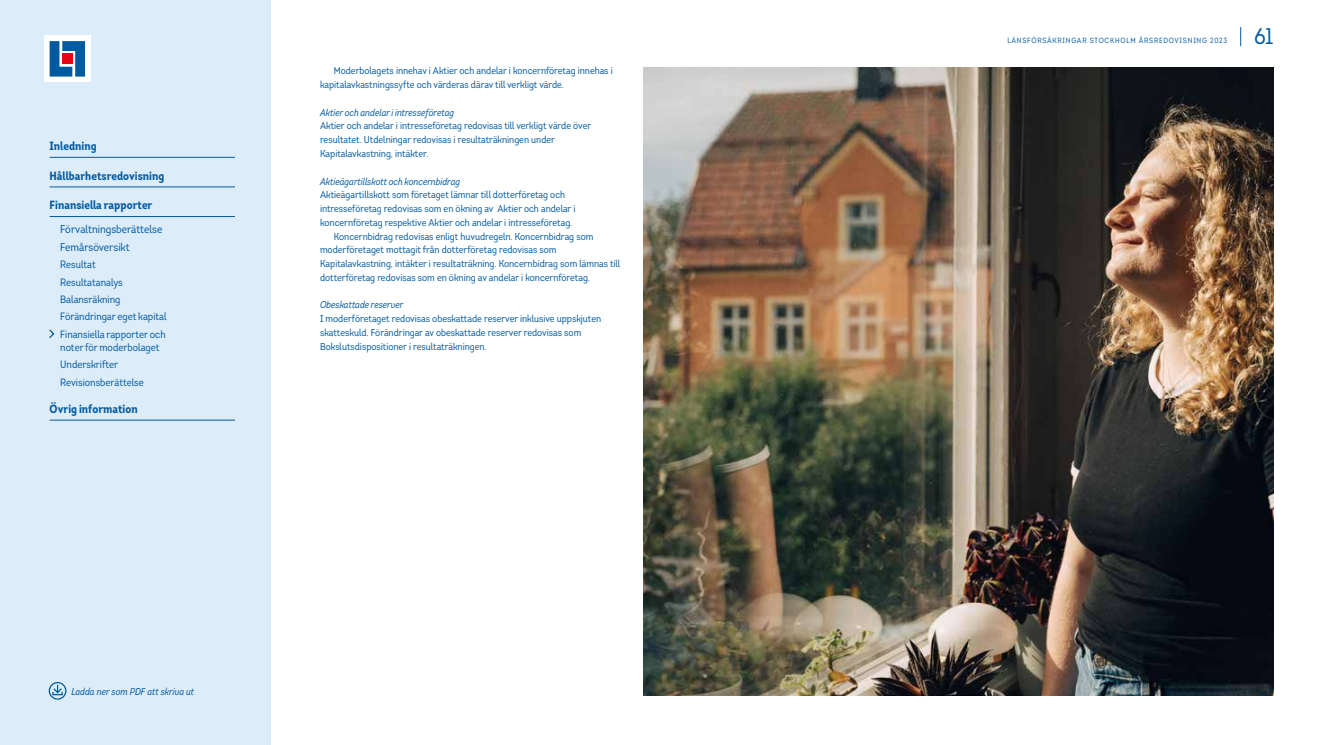
<style>
.page{position:relative;width:1323px;height:745px;background:#fff}
.page>*{position:absolute;margin:0;border:0;box-sizing:border-box;transform-origin:0 0}
.t1{font:22.5px "Intro Cond";color:#005aa0}
.t2{font:700 11.88px "Intro Cond";letter-spacing:.005em;color:#005aa0}
.t3{font:11.25px/17.8px "Intro Cond";color:#005aa0}
.t4{font:10.62px/17.4px "Intro Cond";color:#005aa0}
.t5{font:10px/13.8px "Intro Cond";color:#005aa0}
.t6{font:italic 10px "Intro Cond";color:#005aa0}
.t7{font:7.5px "Intro Cond";letter-spacing:.1em;color:#005aa0}
</style>
<div class="page">
<img style="left:644px;top:67px;width:629px;height:627px">
<svg style="left:1240px;top:27px;width:1px;height:19px"></svg>
<div style="left:0;top:0;width:270px;height:744px;background:#ddecf9"></div>
<div style="left:49px;top:681px;width:17px;height:18px;border:1px solid #005aa0;border-radius:50%"></div>
<svg style="left:52px;top:684px;width:11px;height:6px"></svg>
<div style="left:52px;top:690px;width:11px;height:4px;border:1px solid #005aa0"></div>
<div style="left:44px;top:35px;width:47px;height:47px;background:#fff"></div>
<svg style="left:50px;top:41px;width:35px;height:35px"></svg>
<div style="left:62px;top:54px;width:10px;height:10px;background:#e30613"></div>
<hr style="left:50px;top:157px;width:185px;height:1px;background:#005aa0">
<hr style="left:50px;top:186px;width:185px;height:1px;background:#005aa0">
<hr style="left:50px;top:419px;width:185px;height:1px;background:#005aa0">
<hr style="left:50px;top:216px;width:185px;height:1px;background:#005aa0">
<svg style="left:49px;top:329px;width:6px;height:9px"></svg>
<p class="t2" style="left:50px;top:138px;width:49px">Inledning</p>
<p class="t2" style="left:50px;top:168px;width:116px">Hållbarhetsredovisning</p>
<p class="t2" style="left:50px;top:197px;width:104px">Finansiella rapporter</p>
<p class="t3" style="left:60px;top:220px;width:104px">Förvaltningsberättelse<br>Femårsöversikt</p>
<p class="t4" style="left:60px;top:255px;width:108px">Resultat<br>Resultatanalys<br>Balansräkning<br>Förändringar eget kapital<br>Finansiella rapporter och</p>
<p class="t4" style="left:60px;top:338px;width:101px">noter för moderbolaget<br>Underskrifter<br>Revisionsberättelse</p>
<p class="t2" style="left:50px;top:401px;width:90px">Övrig information</p>
<p class="t2" style="left:50px;top:227px;width:90px">Övrig information</p>
<p class="t6" style="left:71px;top:685px;width:124px">Ladda ner som PDF att skriva ut</p>
<p class="t5" style="left:320px;top:64px;width:294px;text-indent:14px">Moderbolagets innehav i Aktier och andelar i koncernföretag innehas i kapitalavkastningssyfte och värderas därav till verkligt värde.</p>
<p class="t6" style="left:320px;top:106px;width:136px">Aktier och andelar i intresseföretag</p>
<p class="t5" style="left:320px;top:119px;width:273px">Aktier och andelar i intresseföretag redovisas till verkligt värde över resultatet. Utdelningar redovisas i resultaträkningen under<br>Kapitalavkastning, intäkter.</p>
<p class="t6" style="left:320px;top:175px;width:142px">Aktieägartillskott och koncernbidrag</p>
<p class="t5" style="left:320px;top:188px;width:247px">Aktieägartillskott som företaget lämnar till dotterföretag och</p>
<p class="t5" style="left:320px;top:202px;width:257px">intresseföretag redovisas som en ökning av Aktier och andelar i</p>
<p class="t5" style="left:320px;top:215px;width:254px">koncernföretag respektive Aktier och andelar i intresseföretag.</p>
<p class="t5" style="left:334px;top:229px;width:261px">Koncernbidrag redovisas enligt huvudregeln. Koncernbidrag som</p>
<p class="t5" style="left:320px;top:243px;width:238px">moderföretaget mottagit från dotterföretag redovisas som</p>
<p class="t5" style="left:320px;top:257px;width:302px">Kapitalavkastning, intäkter i resultaträkning. Koncernbidrag som lämnas till</p>
<p class="t5" style="left:320px;top:270px;width:271px">dotterföretag redovisas som en ökning av andelar i koncernföretag.</p>
<p class="t6" style="left:320px;top:299px;width:85px">Obeskattade reserver</p>
<p class="t5" style="left:320px;top:312px;width:283px">I moderföretaget redovisas obeskattade reserver inklusive uppskjuten skatteskuld. Förändringar av obeskattade reserver redovisas som<br>Bokslutsdispositioner i resultaträkningen.</p>
<p class="t7" style="left:1007px;top:35px;width:221px">LÄNSFÖRSÄKRINGAR STOCKHOLM ÅRSREDOVISNING 2023</p>
<h1 class="t1" style="left:1254px;top:22px;width:21px">61</h1>
</div>
